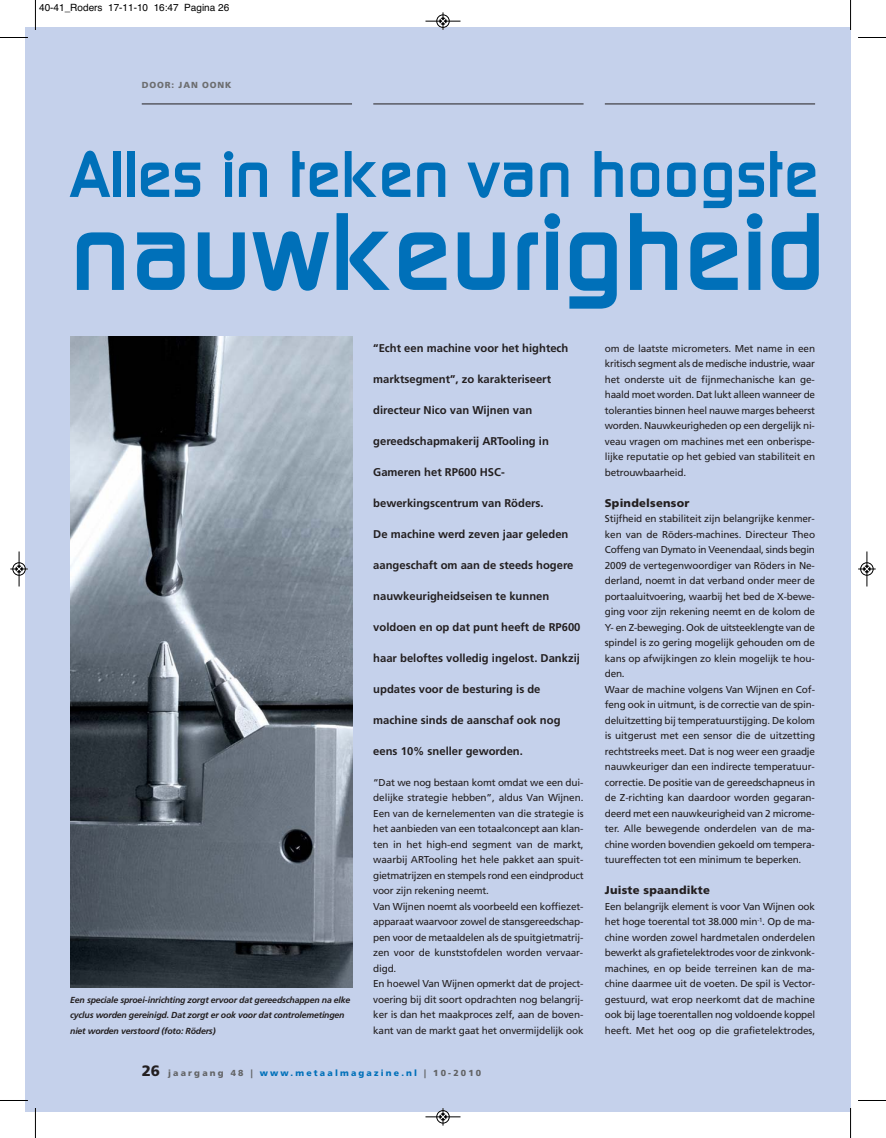
<style>
.page{position:relative;width:886px;height:1138px;background:#fff}
.page>*{position:absolute;margin:0;border:0;box-sizing:border-box;transform-origin:0 0}
.t1{font:700 108.75px "Modaerne";color:#0070b9}
.t2{font:700 65px "Modaerne";color:#0070b9}
.t3{font:700 11.25px "Frutiger";color:#231f20}
.t4{font:900 11.25px "Frutiger";letter-spacing:.02em;color:#231f20}
.t5{font:10px/15.5px "Frutiger";letter-spacing:-.02em;color:#231f20}
.t6{font:10px "Helvetica";color:#000}
.t7{font:italic 700 8.75px/15.5px "Frutiger";letter-spacing:-.02em;color:#231f20}
.t8{font:900 8.75px "Frutiger";letter-spacing:.25em;color:#0070b9}
.t9{font:900 8.75px "Frutiger";letter-spacing:.1em;color:#6d6e70}
.s1{font-size:15px;color:#231f20}
.s2{color:#636466}
</style>
<div class="page">
<div style="left:25px;top:27px;width:825px;height:1084px;background:#c5d1eb"></div>
<hr style="left:142px;top:104px;width:210px;height:1px;background:#231f20">
<hr style="left:373px;top:104px;width:210px;height:1px;background:#231f20">
<hr style="left:605px;top:104px;width:210px;height:1px;background:#231f20">
<img style="left:71px;top:336px;width:281px;height:651px">
<hr style="left:35px;top:0;width:1px;height:30px;background:#000">
<svg style="left:0;top:37px;width:28px;height:1px"></svg>
<hr style="left:850px;top:0;width:1px;height:30px;background:#000">
<svg style="left:858px;top:37px;width:28px;height:1px"></svg>
<hr style="left:35px;top:1108px;width:1px;height:30px;background:#000">
<svg style="left:0;top:1100px;width:28px;height:1px"></svg>
<hr style="left:850px;top:1108px;width:1px;height:30px;background:#000">
<svg style="left:858px;top:1100px;width:28px;height:1px"></svg>
<div style="left:436px;top:14px;width:14px;height:14px;border:1px solid #fff;border-radius:50%"></div>
<hr style="left:425px;top:21px;width:35px;height:1px;background:#000">
<div style="left:437px;top:15px;width:12px;height:13px;border:1px solid #000;border-radius:50%"></div>
<svg style="left:440px;top:12px;width:6px;height:18px"></svg>
<div style="left:436px;top:1110px;width:14px;height:14px;border:1px solid #fff;border-radius:50%"></div>
<hr style="left:425px;top:1117px;width:35px;height:1px;background:#000">
<div style="left:437px;top:1110px;width:12px;height:13px;border:1px solid #000;border-radius:50%"></div>
<svg style="left:440px;top:1108px;width:6px;height:18px"></svg>
<div style="left:12px;top:562px;width:14px;height:14px;border:1px solid #fff;border-radius:50%"></div>
<hr style="left:19px;top:551px;width:1px;height:35px;background:#000">
<div style="left:13px;top:563px;width:12px;height:12px;border:1px solid #000;border-radius:50%"></div>
<svg style="left:10px;top:566px;width:18px;height:6px"></svg>
<div style="left:860px;top:562px;width:13px;height:14px;border:1px solid #fff;border-radius:50%"></div>
<hr style="left:867px;top:551px;width:1px;height:35px;background:#000">
<div style="left:860px;top:563px;width:13px;height:12px;border:1px solid #000;border-radius:50%"></div>
<svg style="left:858px;top:566px;width:18px;height:6px"></svg>
<p class="t6" style="left:39px;top:4px;width:192px">40-41_Roders 17-11-10 16:47 Pagina 26</p>
<p class="t9" style="left:142px;top:82px;width:91px">DOOR: JAN OONK</p>
<h2 class="t2" style="left:70px;top:151px;width:750px">Alles in teken van hoogste</h2>
<h1 class="t1" style="left:70px;top:213px;width:757px">nauwkeurigheid</h1>
<p class="t7" style="left:70px;top:993px;width:282px">Een speciale sproei-inrichting zorgt ervoor dat gereedschappen na elke cyclus worden gereinigd. Dat zorgt er ook voor dat controlemetingen niet worden verstoord (foto: Röders)</p>
<p class="t3" style="left:373px;top:343px;width:197px">“Echt een machine voor het hightech</p>
<p class="t3" style="left:373px;top:374px;width:179px">marktsegment”, zo karakteriseert</p>
<p class="t3" style="left:373px;top:405px;width:160px">directeur Nico van Wijnen van</p>
<p class="t3" style="left:373px;top:436px;width:177px">gereedschapmakerij ARTooling in</p>
<p class="t3" style="left:373px;top:467px;width:133px">Gameren het RP600 HSC-</p>
<p class="t3" style="left:373px;top:498px;width:172px">bewerkingscentrum van Röders.</p>
<p class="t3" style="left:373px;top:529px;width:197px">De machine werd zeven jaar geleden</p>
<p class="t3" style="left:373px;top:560px;width:202px">aangeschaft om aan de steeds hogere</p>
<p class="t3" style="left:373px;top:591px;width:178px">nauwkeurigheidseisen te kunnen</p>
<p class="t3" style="left:373px;top:622px;width:209px">voldoen en op dat punt heeft de RP600</p>
<p class="t3" style="left:373px;top:653px;width:208px">haar beloftes volledig ingelost. Dankzij</p>
<p class="t3" style="left:373px;top:684px;width:169px">updates voor de besturing is de</p>
<p class="t3" style="left:373px;top:715px;width:189px">machine sinds de aanschaf ook nog</p>
<p class="t3" style="left:373px;top:746px;width:151px">eens 10% sneller geworden.</p>
<p class="t5" style="left:373px;top:776px;width:212px">“Dat we nog bestaan komt omdat we een dui&shy;delijke strategie hebben”, aldus Van Wijnen.<br>Een van de kernelementen van die strategie is het aanbieden van een totaalconcept aan klan&shy;ten in het high-end segment van de markt, waarbij ARTooling het hele pakket aan spuit&shy;gietmatrijzen en stempels rond een eindproduct voor zijn rekening neemt.<br>Van Wijnen noemt als voorbeeld een koffiezet&shy;apparaat waarvoor zowel de stansgereedschap&shy;pen voor de metaaldelen als de spuitgietmatrij&shy;zen voor de kunststofdelen worden vervaar&shy;digd.<br>En hoewel Van Wijnen opmerkt dat de project&shy;voering bij dit soort opdrachten nog belangrij&shy;ker is dan het maakproces zelf, aan de boven&shy;kant van de markt gaat het onvermijdelijk ook</p>
<p class="t8" style="left:142px;top:1070px;width:341px"><span class="s1">26</span> <span class="s2">jaargang 48 |</span> www.metaalmagazine.nl <span class="s2">| 10-2010</span></p>
<p class="t5" style="left:605px;top:342px;width:212px;text-align:justify">om de laatste micrometers. Met name in een kritisch segment als de medische industrie, waar het onderste uit de fijnmechanische kan ge&shy;haald moet worden. Dat lukt alleen wanneer de toleranties binnen heel nauwe marges beheerst worden. Nauwkeurigheden op een dergelijk ni&shy;veau vragen om machines met een onberispe&shy;lijke reputatie op het gebied van stabiliteit en betrouwbaarheid.</p>
<p class="t4" style="left:605px;top:498px;width:86px">Spindelsensor</p>
<p class="t5" style="left:605px;top:512px;width:212px">Stijfheid en stabiliteit zijn belangrijke kenmer&shy;ken van de Röders-machines. Directeur Theo Coffeng van Dymato in Veenendaal, sinds begin 2009 de vertegenwoordiger van Röders in Ne&shy;derland, noemt in dat verband onder meer de portaaluitvoering, waarbij het bed de X-bewe&shy;ging voor zijn rekening neemt en de kolom de Y- en Z-beweging. Ook de uitsteeklengte van de spindel is zo gering mogelijk gehouden om de kans op afwijkingen zo klein mogelijk te hou&shy;den.<br>Waar de machine volgens Van Wijnen en Cof&shy;feng ook in uitmunt, is de correctie van de spin&shy;deluitzetting bij temperatuurstijging. De kolom is uitgerust met een sensor die de uitzetting rechtstreeks meet. Dat is nog weer een graadje nauwkeuriger dan een indirecte temperatuur&shy;correctie. De positie van de gereedschapneus in de Z-richting kan daardoor worden gegaran&shy;deerd met een nauwkeurigheid van 2 microme&shy;ter. Alle bewegende onderdelen van de ma&shy;chine worden bovendien gekoeld om tempera&shy;tuureffecten tot een minimum te beperken.</p>
<p class="t4" style="left:605px;top:886px;width:107px">Juiste spaandikte</p>
<p class="t5" style="left:605px;top:900px;width:212px;text-align:justify">Een belangrijk element is voor Van Wijnen ook het hoge toerental tot 38.000 min<sup>-1</sup>. Op de ma&shy;chine worden zowel hardmetalen onderdelen bewerkt als grafietelektrodes voor de zinkvonk&shy;machines, en op beide terreinen kan de ma&shy;chine daarmee uit de voeten. De spil is Vector&shy;gestuurd, wat erop neerkomt dat de machine ook bij lage toerentallen nog voldoende koppel heeft. Met het oog op die grafietelektrodes,</p>
</div>
